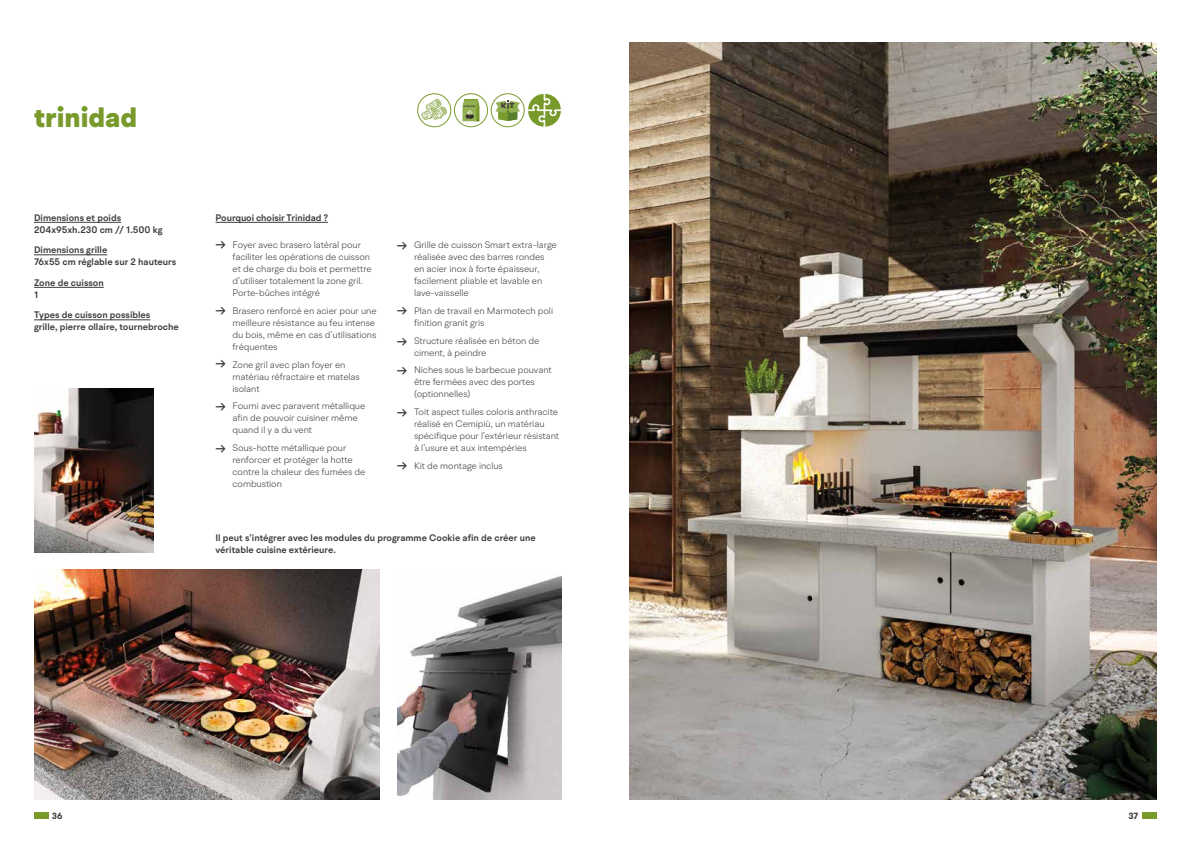
<style>
.page{position:relative;width:1191px;height:842px;background:#fff}
.page>*{position:absolute;margin:0;border:0;box-sizing:border-box;transform-origin:0 0}
.t1{font:900 28px "BR Hendrix";color:#789a2b}
.t2{font:15px/30.4px "BR Hendrix";color:#3c3c3b}
.t3{font:300 9.5px/12px "BR Hendrix";letter-spacing:-.01em;color:#3c3c3b}
.t4{font:600 9.5px/12px "BR Hendrix";color:#3c3c3b}
.t5{font:700 9px "BR Hendrix";color:#3c3c3b}
.t6{font:900 8.9px "BR Hendrix";color:#453b38}
.t7{font:900 2.2px "BR Hendrix";color:#473d38}
</style>
<div class="page">
<img style="left:34px;top:388px;width:119px;height:165px">
<div style="left:417px;top:93px;width:34px;height:34px;border:1px solid #789a2b;border-radius:50%"></div>
<svg style="left:421px;top:99px;width:26px;height:21px"></svg>
<svg style="left:527px;top:93px;width:34px;height:34px"></svg>
<img style="left:34px;top:570px;width:346px;height:229px">
<img style="left:397px;top:576px;width:164px;height:223px">
<div style="left:454px;top:93px;width:34px;height:34px;border:1px solid #789a2b;border-radius:50%"></div>
<svg style="left:462px;top:99px;width:17px;height:22px"></svg>
<div style="left:491px;top:93px;width:34px;height:34px;border:1px solid #789a2b;border-radius:50%"></div>
<svg style="left:495px;top:100px;width:25px;height:21px"></svg>
<img style="left:629px;top:43px;width:528px;height:756px">
<hr style="left:34px;top:222px;width:87px;height:1px;background:#3c3c3b">
<hr style="left:34px;top:255px;width:73px;height:1px;background:#3c3c3b">
<hr style="left:34px;top:287px;width:70px;height:1px;background:#3c3c3b">
<hr style="left:34px;top:320px;width:116px;height:1px;background:#3c3c3b">
<hr style="left:215px;top:222px;width:113px;height:1px;background:#3c3c3b">
<div style="left:34px;top:812px;width:14px;height:6px;background:#789a2b"></div>
<div style="left:1142px;top:812px;width:15px;height:6px;background:#789a2b"></div>
<h1 class="t1" style="left:34px;top:100px;width:105px">trinidad</h1>
<p class="t7" style="left:463px;top:105px;width:14px">CHARCOAL</p>
<p class="t6" style="left:501px;top:100px;width:15px">KIT</p>
<p class="t4" style="left:34px;top:211px;width:130px">Dimensions et poids<br>204x95xh.230 cm // 1.500 kg</p>
<p class="t4" style="left:34px;top:244px;width:144px">Dimensions grille<br>76x55 cm réglable sur 2 hauteurs</p>
<p class="t4" style="left:34px;top:276px;width:71px">Zone de cuisson<br>1</p>
<p class="t4" style="left:34px;top:309px;width:146px">Types de cuisson possibles<br>grille, pierre ollaire, tournebroche</p>
<p class="t4" style="left:215px;top:211px;width:114px">Pourquoi choisir Trinidad ?</p>
<h2 class="t2" style="left:215px;top:230px;width:12px">→</h2>
<p class="t3" style="left:232px;top:239px;width:141px">Foyer avec brasero latéral pour faciliter les opérations de cuisson et de charge du bois et permettre d’utiliser totalement la zone gril.<br>Porte-bûches intégré</p>
<p class="t3" style="left:232px;top:305px;width:146px">Brasero renforcé en acier pour une meilleure résistance au feu intense du bois, même en cas d’utilisations fréquentes</p>
<p class="t3" style="left:232px;top:358px;width:129px">Zone gril avec plan foyer en matériau réfractaire et matelas isolant</p>
<p class="t3" style="left:232px;top:400px;width:134px">Fourni avec paravent métallique afin de pouvoir cuisiner même quand il y a du vent</p>
<p class="t3" style="left:232px;top:442px;width:134px">Sous-hotte métallique pour renforcer et protéger la hotte contre la chaleur des fumées de combustion</p>
<h2 class="t2" style="left:215px;top:296px;width:12px">→</h2>
<h2 class="t2" style="left:215px;top:349px;width:12px">→</h2>
<h2 class="t2" style="left:215px;top:391px;width:12px">→</h2>
<h2 class="t2" style="left:215px;top:433px;width:12px">→</h2>
<p class="t3" style="left:414px;top:239px;width:144px">Grille de cuisson Smart extra-large réalisée avec des barres rondes en acier inox à forte épaisseur, facilement pliable et lavable en lave-vaisselle</p>
<p class="t3" style="left:414px;top:305px;width:141px">Plan de travail en Marmotech poli finition granit gris</p>
<p class="t3" style="left:414px;top:334px;width:127px">Structure réalisée en béton de ciment, à peindre</p>
<p class="t3" style="left:414px;top:364px;width:139px">Niches sous le barbecue pouvant être fermées avec des portes (optionnelles)</p>
<p class="t3" style="left:414px;top:406px;width:147px">Toit aspect tuiles coloris anthracite réalisé en Cemipiù, un matériau spécifique pour l’extérieur résistant à l’usure et aux intempéries</p>
<p class="t3" style="left:414px;top:459px;width:90px">Kit de montage inclus</p>
<h2 class="t2" style="left:397px;top:230px;width:12px">→</h2>
<h2 class="t2" style="left:397px;top:296px;width:12px">→ →</h2>
<h2 class="t2" style="left:397px;top:355px;width:12px">→</h2>
<h2 class="t2" style="left:397px;top:398px;width:12px">→</h2>
<h2 class="t2" style="left:397px;top:451px;width:12px">→</h2>
<p class="t4" style="left:215px;top:531px;width:322px">Il peut s’intégrer avec les modules du programme Cookie afin de créer une véritable cuisine extérieure.</p>
<p class="t5" style="left:52px;top:810px;width:12px">36</p>
<p class="t5" style="left:1128px;top:810px;width:11px">37</p>
</div>
